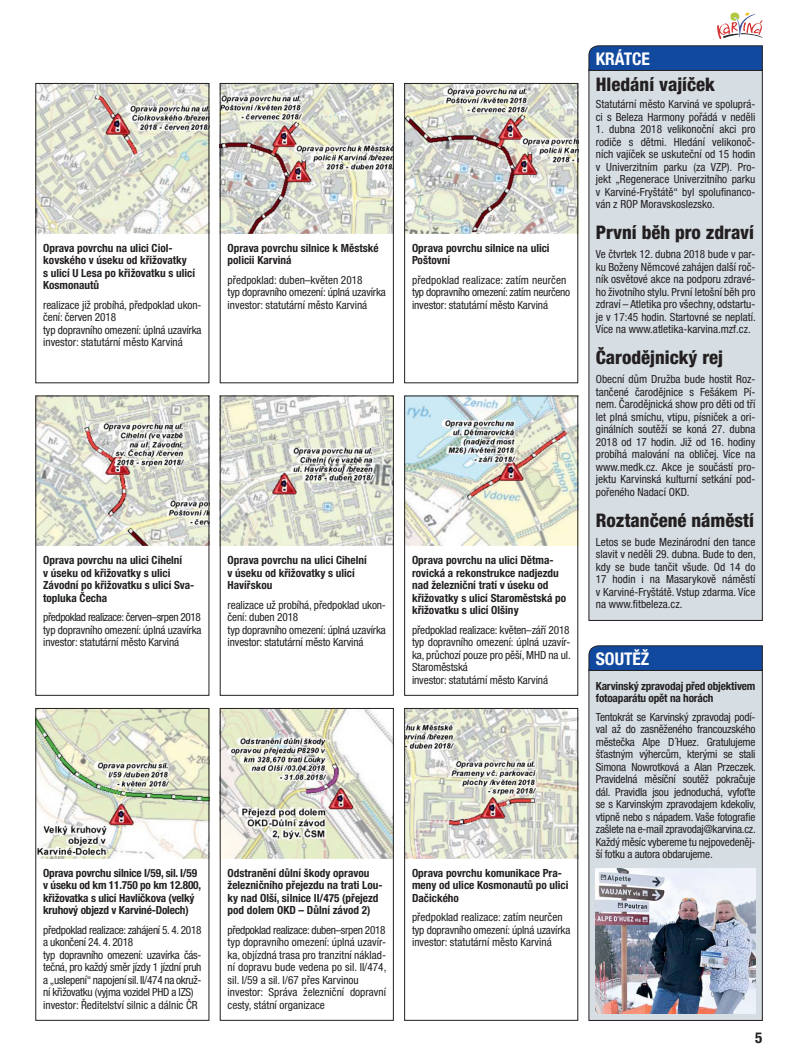
<style>
.page{position:relative;width:798px;height:1063px;background:#fff}
.page>*{position:absolute;margin:0;border:0;box-sizing:border-box;transform-origin:0 0}
.t1{font:800 condensed 18.75px "Helvetica Neue LT Pro";color:#231f20}
.t2{font:700 condensed 17.5px "Helvetica Neue LT Pro";color:#fff}
.t3{font:700 condensed 15px "Helvetica Neue LT Pro";color:#231f20}
.t4{font:condensed 11.25px/12.5px "Helvetica Neue LT Pro";letter-spacing:-.01em;color:#231f20}
.t5{font:700 condensed 11.25px/12.5px "Helvetica Neue LT Pro";color:#231f20}
</style>
<div class="page">
<svg style="left:717px;top:12px;width:45px;height:27px"></svg>
<div style="left:588px;top:69px;width:174px;height:551px;background:#d6dee3"></div>
<svg style="left:588px;top:45px;width:174px;height:26px;background:#164896"></svg>
<div style="left:588px;top:669px;width:174px;height:351px;background:#d6dee3"></div>
<svg style="left:588px;top:645px;width:174px;height:26px;background:#164896"></svg>
<img style="left:595px;top:868px;width:160px;height:145px">
<img style="left:37px;top:710px;width:170px;height:148px">
<img style="left:222px;top:710px;width:169px;height:148px">
<img style="left:37px;top:85px;width:170px;height:148px">
<img style="left:222px;top:85px;width:169px;height:148px">
<img style="left:406px;top:85px;width:170px;height:148px">
<img style="left:37px;top:398px;width:170px;height:148px">
<img style="left:222px;top:398px;width:169px;height:148px">
<img style="left:406px;top:398px;width:170px;height:148px">
<img style="left:406px;top:710px;width:170px;height:148px">
<div style="left:35px;top:708px;width:174px;height:313px;border:1px solid #231f20"></div>
<div style="left:220px;top:708px;width:173px;height:313px;border:1px solid #231f20"></div>
<div style="left:35px;top:83px;width:174px;height:300px;border:1px solid #231f20"></div>
<div style="left:220px;top:83px;width:173px;height:300px;border:1px solid #231f20"></div>
<div style="left:404px;top:83px;width:174px;height:300px;border:1px solid #231f20"></div>
<div style="left:35px;top:396px;width:174px;height:300px;border:1px solid #231f20"></div>
<div style="left:220px;top:396px;width:173px;height:300px;border:1px solid #231f20"></div>
<div style="left:404px;top:396px;width:174px;height:300px;border:1px solid #231f20"></div>
<div style="left:404px;top:708px;width:174px;height:313px;border:1px solid #231f20"></div>
<p class="t5" style="left:43px;top:243px;width:153px">Oprava povrchu na ulici Ciol&shy;kovského v úseku od křižovatky<br>s ulicí U Lesa po křižovatku s ulicí<br>Kosmonautů</p>
<p class="t4" style="left:43px;top:300px;width:160px">realizace již probíhá, předpoklad ukon&shy;čení: červen 2018<br>typ dopravního omezení: úplná uzavírka investor: statutární město Karviná</p>
<p class="t5" style="left:43px;top:555px;width:153px">Oprava povrchu na ulici Cihelní<br>v úseku od křižovatky s ulici<br>Závodní po křižovatku s ulicí Sva&shy;topluka Čecha</p>
<p class="t4" style="left:43px;top:613px;width:160px;text-align:justify">předpoklad realizace: červen–srpen 2018 typ dopravního omezení: úplná uzavírka investor: statutární město Karviná</p>
<p class="t5" style="left:43px;top:868px;width:159px">Oprava povrchu silnice I/59, sil. I/59 v úseku od km 11.750 po km 12.800, křižovatka s ulicí Havlíčkova (velký kruhový objezd v Karviné-Dolech)</p>
<p class="t4" style="left:43px;top:925px;width:160px">předpoklad realizace: zahájení 5. 4. 2018 a ukončení 24. 4. 2018<br>typ dopravního omezení: uzavírka čás&shy;tečná, pro každý směr jízdy 1 jízdní pruh a „uslepení“ napojení sil. II/474 na okruž&shy;ní křižovatku (vyjma vozidel PHD a IZS) investor: Ředitelství silnic a dálnic ČR</p>
<p class="t5" style="left:227px;top:243px;width:152px">Oprava povrchu silnice k Městské policii Karviná</p>
<p class="t4" style="left:227px;top:275px;width:160px">předpoklad: duben–květen 2018<br>typ dopravního omezení: úplná uzavírka investor: statutární město Karviná</p>
<p class="t5" style="left:227px;top:555px;width:140px">Oprava povrchu na ulici Cihelní v úseku od křižovatky s ulicí<br>Havířskou</p>
<p class="t4" style="left:227px;top:600px;width:160px">realizace už probíhá, předpoklad ukon&shy;čení: duben 2018<br>typ dopravního omezení: úplná uzavírka investor: statutární město Karviná</p>
<p class="t5" style="left:227px;top:868px;width:156px">Odstranění důlní škody opravou železničního přejezdu na trati Lou&shy;ky nad Olší, silnice II/475 (přejezd pod dolem OKD – Důlní závod 2)</p>
<p class="t4" style="left:227px;top:925px;width:160px">předpoklad realizace: duben–srpen 2018 typ dopravního omezení: úplná uzavír&shy;ka, objízdná trasa pro tranzitní náklad&shy;ní dopravu bude vedena po sil. II/474, sil. I/59 a sil. I/67 přes Karvinou investor: Správa železniční dopravní cesty, státní organizace</p>
<p class="t5" style="left:412px;top:243px;width:139px">Oprava povrchu silnice na ulici<br>Poštovní</p>
<p class="t4" style="left:412px;top:275px;width:160px">předpoklad realizace: zatím neurčen typ dopravního omezení: zatím neurčeno investor: statutární město Karviná</p>
<p class="t5" style="left:412px;top:555px;width:156px">Oprava povrchu na ulici Dětma&shy;rovická a rekonstrukce nadjezdu nad železniční tratí v úseku od křižovatky s ulicí Staroměstská po křižovatku s ulicí Olšiny</p>
<p class="t4" style="left:412px;top:625px;width:160px">předpoklad realizace: květen–září 2018 typ dopravního omezení: úplná uzavír&shy;ka, průchozí pouze pro pěší, MHD na ul.<br>Staroměstská<br>investor: statutární město Karviná</p>
<p class="t5" style="left:412px;top:868px;width:158px">Oprava povrchu komunikace Pra&shy;meny od ulice Kosmonautů po ulici<br>Dačického</p>
<p class="t4" style="left:412px;top:913px;width:160px">předpoklad realizace: zatím neurčen typ dopravního omezení: úplná uzavírka investor: statutární město Karviná</p>
<h2 class="t2" style="left:595px;top:53px;width:56px">KRÁTCE</h2>
<h1 class="t1" style="left:595px;top:78px;width:121px">Hledání vajíček</h1>
<p class="t4" style="left:595px;top:99px;width:161px">Statutární město Karviná ve spoluprá&shy;ci s Beleza Harmony pořádá v neděli</p>
<p class="t4" style="left:595px;top:124px;width:161px;text-align:justify">1. dubna 2018 velikonoční akci pro rodiče s dětmi. Hledání velikonoč&shy;ních vajíček se uskuteční od 15 hodin v Univerzitním parku (za VZP). Pro&shy;jekt „Regenerace Univerzitního parku v Karviné-Fryštátě“ byl spolufinanco&shy;ván z ROP Moravskoslezsko.</p>
<h1 class="t1" style="left:595px;top:226px;width:160px">První běh pro zdraví</h1>
<p class="t4" style="left:595px;top:249px;width:161px;text-align:justify">Ve čtvrtek 12. dubna 2018 bude v par&shy;ku Boženy Němcové zahájen další roč&shy;ník osvětové akce na podporu zdravé&shy;ho životního stylu. První letošní běh pro zdraví – Atletika pro všechny, odstartu&shy;je v 17:45 hodin. Startovné se neplatí.<br>Více na www.atletika-karvina.mzf.cz.</p>
<h1 class="t1" style="left:595px;top:351px;width:129px">Čarodějnický rej</h1>
<p class="t4" style="left:595px;top:374px;width:161px;text-align:justify">Obecní dům Družba bude hostit Roz&shy;tančené čarodějnice s Fešákem Pí&shy;nem. Čarodějnická show pro děti od tří let plná smíchu, vtipu, písniček a ori&shy;ginálních soutěží se koná 27. dubna 2018 od 17 hodin. Již od 16. hodiny probíhá malování na obličej. Více na www.medk.cz. Akce je součástí pro&shy;jektu Karvinská kulturní setkání pod&shy;pořeného Nadací OKD.</p>
<h1 class="t1" style="left:595px;top:514px;width:160px">Roztančené náměstí</h1>
<p class="t4" style="left:595px;top:537px;width:161px;text-align:justify">Letos se bude Mezinárodní den tance slavit v neděli 29. dubna. Bude to den, kdy se bude tančit všude. Od 14 do 17 hodin i na Masarykově náměstí v Karviné-Fryštátě. Vstup zdarma. Více na www.fitbeleza.cz.</p>
<h2 class="t2" style="left:595px;top:653px;width:55px">SOUTĚŽ</h2>
<p class="t5" style="left:595px;top:681px;width:161px">Karvinský zpravodaj před objektivem fotoaparátu opět na horách</p>
<p class="t4" style="left:595px;top:712px;width:161px;text-align:justify">Tentokrát se Karvinský zpravodaj podí&shy;val až do zasněženého francouzského městečka Alpe D´Huez. Gratulujeme šťastným výhercům, kterými se stali Simona Nowrotková a Alan Przeczek.<br>Pravidelná měsíční soutěž pokračuje dál. Pravidla jsou jednoduchá, vyfoťte se s Karvinským zpravodajem kdekoliv, vtipně nebo s nápadem. Vaše fotografie zašlete na e-mail zpravodaj@karvina.cz.<br>Každý měsíc vybereme tu nejpovedeněj&shy;ší fotku a autora obdarujeme.</p>
<h3 class="t3" style="left:755px;top:1032px;width:9px">5</h3>
</div>
